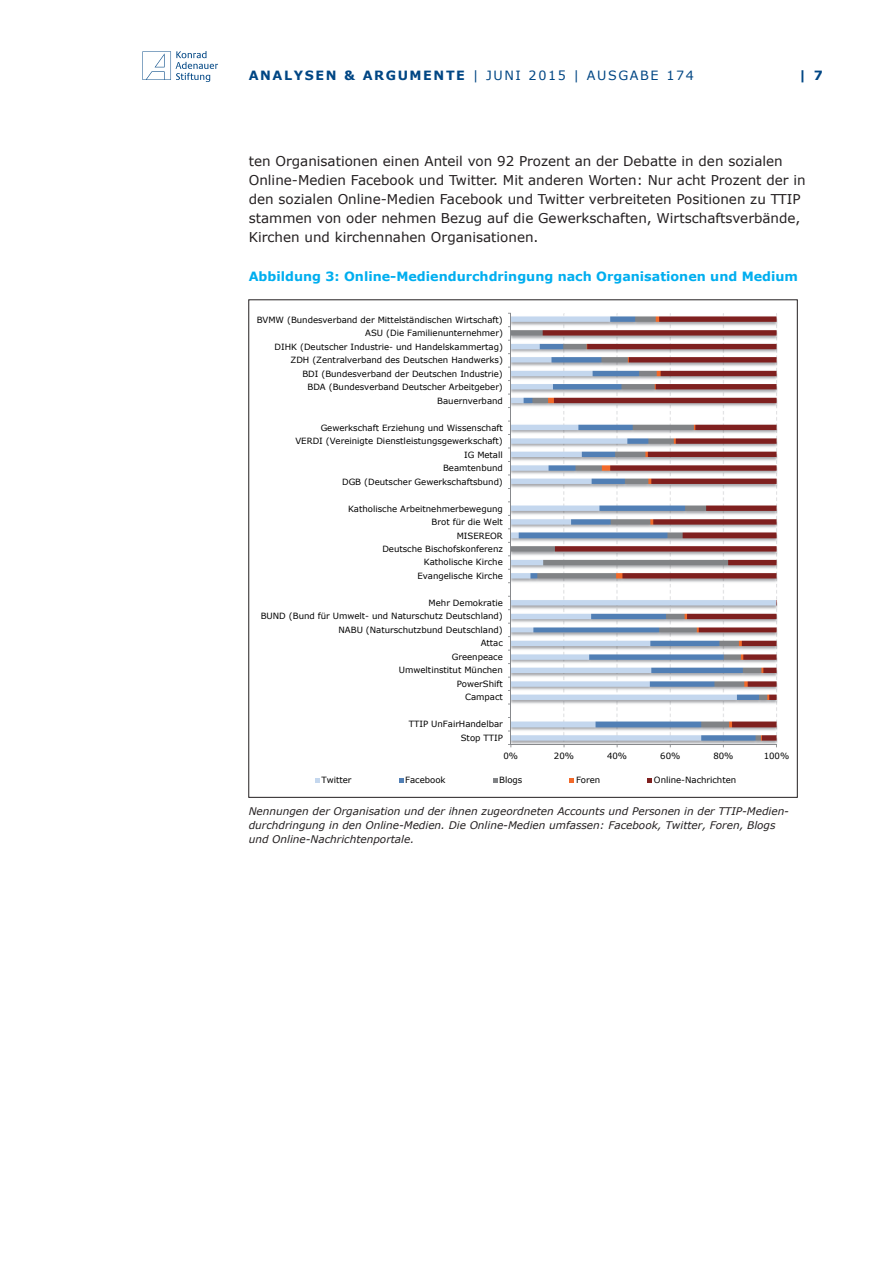
<style>
.page{position:relative;width:893px;height:1263px;background:#fff}
.page>*{position:absolute;margin:0;border:0;box-sizing:border-box;transform-origin:0 0}
.AA_Fließtext{font:13.5px/19.2px "Verdana";color:#231f20}
.Tabelle_bold_cyan{font:700 12.75px "Verdana";color:#00aeef}
.t1{font:12.75px "Verdana";letter-spacing:.125em;color:#004684}
.t2{font:700 12.75px "Verdana";color:#004684}
.Tabelle_Quelle{font:italic 10.5px/14.4px "Verdana";color:#231f20}
.t3{font:8.55px "Verdana";color:#000}
.s1{font-weight:700}
</style>
<div class="page">
<svg style="left:142px;top:51px;width:76px;height:31px"></svg>
<img style="left:508px;top:315px;width:270px;height:432px">
<hr style="left:511px;top:744px;width:265px;height:1px;background:#87898c">
<hr style="left:510px;top:313px;width:1px;height:431px;background:#87898c">
<svg style="left:315px;top:778px;width:5px;height:5px"></svg>
<svg style="left:399px;top:778px;width:4px;height:5px"></svg>
<svg style="left:493px;top:778px;width:4px;height:5px"></svg>
<svg style="left:569px;top:778px;width:5px;height:5px"></svg>
<svg style="left:647px;top:778px;width:5px;height:5px"></svg>
<h2 class="t1" style="left:249px;top:67px;width:447px"><span class="s1">ANALYSEN &amp; ARGUMENTE</span> | JUNI 2015 | AUSGABE 174</h2>
<h2 class="t2" style="left:799px;top:66px;width:25px">| 7</h2>
<p class="AA_Fließtext" style="left:249px;top:151px;width:558px">ten Organisationen einen Anteil von 92 Prozent an der Debatte in den sozialen Online-Medien Facebook und Twitter. Mit anderen Worten: Nur acht Prozent der in den sozialen Online-Medien Facebook und Twitter verbreiteten Positionen zu TTIP stammen von oder nehmen Bezug auf die Gewerkschaften, Wirtschaftsverbände, Kirchen und kirchennahen Organisationen.</p>
<p class="Tabelle_bold_cyan" style="left:249px;top:267px;width:551px">Abbildung 3: Online-Mediendurchdringung nach Organisationen und Medium</p>
<p class="t3" style="left:257px;top:314px;width:248px">BVMW (Bundesverband der Mittelständischen Wirtschaft)</p>
<p class="t3" style="left:365px;top:327px;width:139px">ASU (Die Familienunternehmer)</p>
<p class="t3" style="left:275px;top:341px;width:230px">DIHK (Deutscher Industrie- und Handelskammertag)</p>
<p class="t3" style="left:290px;top:354px;width:214px">ZDH (Zentralverband des Deutschen Handwerks)</p>
<p class="t3" style="left:302px;top:368px;width:202px">BDI (Bundesverband der Deutschen Industrie)</p>
<p class="t3" style="left:307px;top:381px;width:197px">BDA (Bundesverband Deutscher Arbeitgeber)</p>
<p class="t3" style="left:437px;top:395px;width:67px">Bauernverband</p>
<p class="t3" style="left:321px;top:422px;width:184px">Gewerkschaft Erziehung und Wissenschaft</p>
<p class="t3" style="left:295px;top:435px;width:209px">VERDI (Vereinigte Dienstleistungsgewerkschaft)</p>
<p class="t3" style="left:464px;top:449px;width:40px">IG Metall</p>
<p class="t3" style="left:443px;top:462px;width:61px">Beamtenbund</p>
<p class="t3" style="left:342px;top:476px;width:162px">DGB (Deutscher Gewerkschaftsbund)</p>
<p class="t3" style="left:348px;top:502px;width:156px">Katholische Arbeitnehmerbewegung</p>
<p class="t3" style="left:432px;top:516px;width:73px">Brot für die Welt</p>
<p class="t3" style="left:457px;top:529px;width:48px">MISEREOR</p>
<p class="t3" style="left:382px;top:543px;width:122px">Deutsche Bischofskonferenz</p>
<p class="t3" style="left:424px;top:556px;width:81px">Katholische Kirche</p>
<p class="t3" style="left:417px;top:570px;width:87px">Evangelische Kirche</p>
<p class="t3" style="left:429px;top:597px;width:76px">Mehr Demokratie</p>
<p class="t3" style="left:261px;top:610px;width:243px">BUND (Bund für Umwelt- und Naturschutz Deutschland)</p>
<p class="t3" style="left:339px;top:624px;width:166px">NABU (Naturschutzbund Deutschland)</p>
<p class="t3" style="left:481px;top:637px;width:24px">Attac</p>
<p class="t3" style="left:452px;top:651px;width:53px">Greenpeace</p>
<p class="t3" style="left:399px;top:664px;width:105px">Umweltinstitut München</p>
<p class="t3" style="left:457px;top:678px;width:48px">PowerShift</p>
<p class="t3" style="left:465px;top:691px;width:39px">Campact</p>
<p class="t3" style="left:409px;top:718px;width:95px">TTIP UnFairHandelbar</p>
<p class="t3" style="left:461px;top:732px;width:44px">Stop TTIP</p>
<p class="t3" style="left:504px;top:750px;width:16px">0%</p>
<p class="t3" style="left:554px;top:750px;width:22px">20%</p>
<p class="t3" style="left:607px;top:750px;width:22px">40%</p>
<p class="t3" style="left:660px;top:750px;width:22px">60%</p>
<p class="t3" style="left:713px;top:750px;width:22px">80%</p>
<p class="t3" style="left:764px;top:750px;width:27px">100%</p>
<p class="t3" style="left:321px;top:774px;width:32px">Twitter</p>
<p class="t3" style="left:405px;top:774px;width:42px">Facebook</p>
<p class="t3" style="left:499px;top:774px;width:25px">Blogs</p>
<p class="t3" style="left:576px;top:774px;width:26px">Foren</p>
<p class="t3" style="left:654px;top:774px;width:84px">Online-Nachrichten</p>
<p class="Tabelle_Quelle" style="left:249px;top:804px;width:542px">Nennungen der Organisation und der ihnen zugeordneten Accounts und Personen in der TTIP-Medien&shy;durchdringung in den Online-Medien. Die Online-Medien umfassen: Facebook, Twitter, Foren, Blogs und Online-Nachrichtenportale.</p>
</div>
